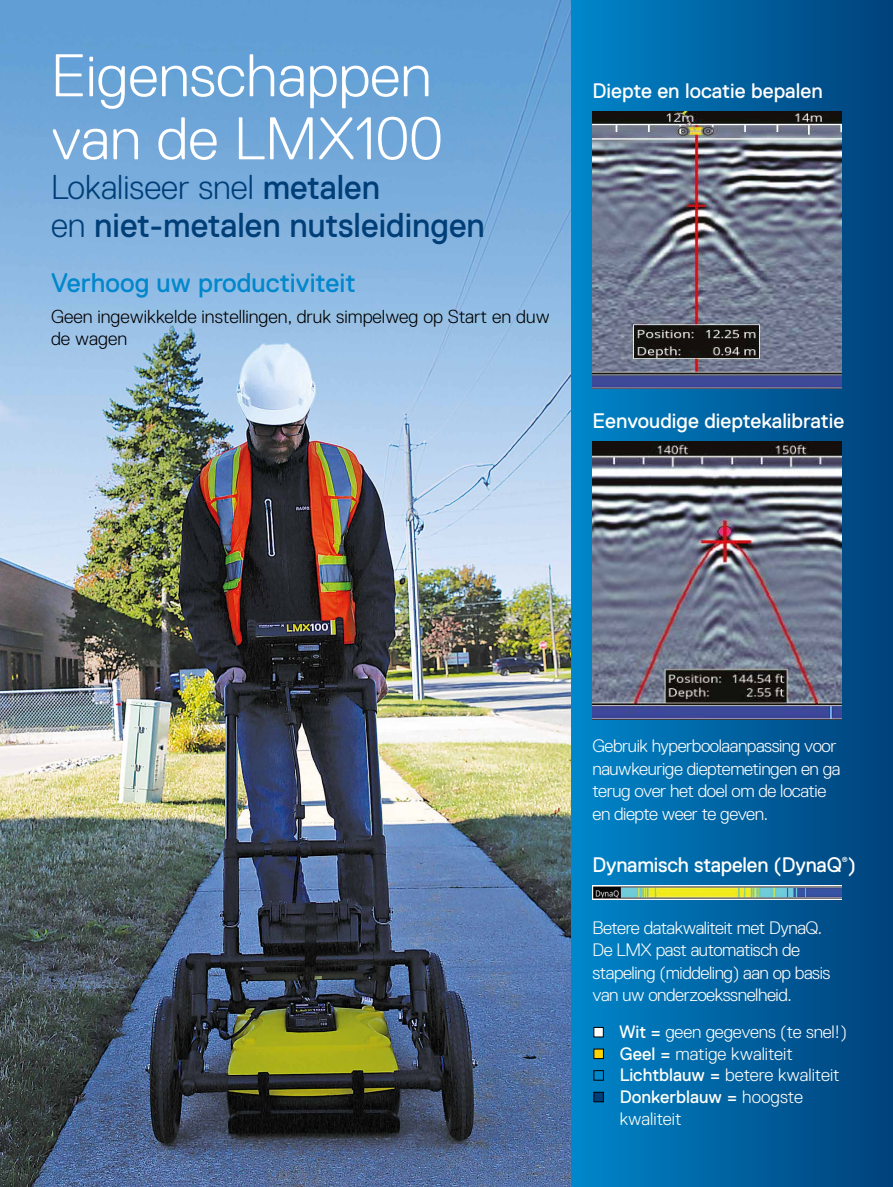
<style>
.page{position:relative;width:893px;height:1187px;background:#fff}
.page>*{position:absolute;margin:0;border:0;box-sizing:border-box;transform-origin:0 0}
.t1{font:300 60px/63px "Replica Std";color:#fff}
.t2{font:34.5px/37.5px "Replica Std";color:#003e78}
.t3{font:27px "Replica Std";color:#0087cc}
.t4{font:21px "Replica Std";color:#fffffc}
.t5{font:21px "Replica Std";letter-spacing:-.01em;color:#fffffd}
.t6{font:21px "Replica Std";color:#fffdfd}
.t7{font:300 18.75px/22.5px "Replica Std";color:#000}
.t8{font:300 18px/22.5px "Replica Std";letter-spacing:-.025em;color:#fffffd}
.t9{font:300 18px/22.5px "Replica Std";letter-spacing:-.025em;color:#fff}
.t10{font:300 18px "Replica Std";color:#fffefa}
.t11{font:300 18px/21.6px "Replica Std";color:#fffef8}
.t12{font:7.35px "Replica Std";color:#fffffd}
.s1{font-weight:300}
.s2{color:#fff}
.s3{font-weight:400}
.s4{color:#ffd300}
.s5{color:#0087cc}
.s6{color:#003e78}
</style>
<div class="page">
<img style="left:0;top:0;width:571px;height:1186px">
<div style="left:571px;top:0;width:322px;height:1186px;background:linear-gradient(to right,#0086ca,#00407a)"></div>
<img style="left:592px;top:441px;width:250px;height:278px">
<img style="left:592px;top:111px;width:250px;height:277px">
<img style="left:592px;top:885px;width:250px;height:14px">
<h1 class="t1" style="left:51px;top:44px;width:393px">Eigenschappen van de LMX100</h1>
<h2 class="t2" style="left:51px;top:168px;width:435px"><span class="s1">Lokaliseer snel</span> metalen<br><span class="s1">en</span> niet-metalen nutsleidingen</h2>
<h3 class="t3" style="left:51px;top:267px;width:306px">Verhoog uw productiviteit</h3>
<p class="t7" style="left:51px;top:305px;width:500px">Geen ingewikkelde instellingen, druk simpelweg op Start en duw de wagen</p>
<p class="t6" style="left:592px;top:79px;width:232px">Diepte en locatie bepalen</p>
<p class="t4" style="left:592px;top:409px;width:253px">Eenvoudige dieptekalibratie</p>
<p class="t9" style="left:592px;top:734px;width:249px">Gebruik hyperboolaanpassing voor nauwkeurige dieptemetingen en ga terug over het doel om de locatie en diepte weer te geven.</p>
<p class="t5" style="left:592px;top:852px;width:265px">Dynamisch stapelen (DynaQ )</p>
<p class="t12" style="left:842px;top:855px;width:8px">®</p>
<p class="t8" style="left:592px;top:916px;width:239px">Betere datakwaliteit met DynaQ.<br>De LMX past automatisch de stapeling (middeling) aan op basis van uw onderzoekssnelheid.</p>
<p class="t8" style="left:592px;top:1020px;width:256px"><span class="s2">■</span> <span class="s3">Wit =</span> geen gegevens (te snel!)</p>
<p class="t10" style="left:592px;top:1043px;width:202px"><span class="s4">■</span> <span class="s3">Geel =</span> matige kwaliteit</p>
<p class="t10" style="left:592px;top:1065px;width:249px"><span class="s5">■</span> <span class="s3">Lichtblauw =</span> betere kwaliteit</p>
<p class="t11" style="left:620px;top:1085px;width:185px;text-indent:-27px"><span class="s6">■</span> <span class="s3">Donkerblauw =</span> hoogste kwaliteit</p>
</div>
